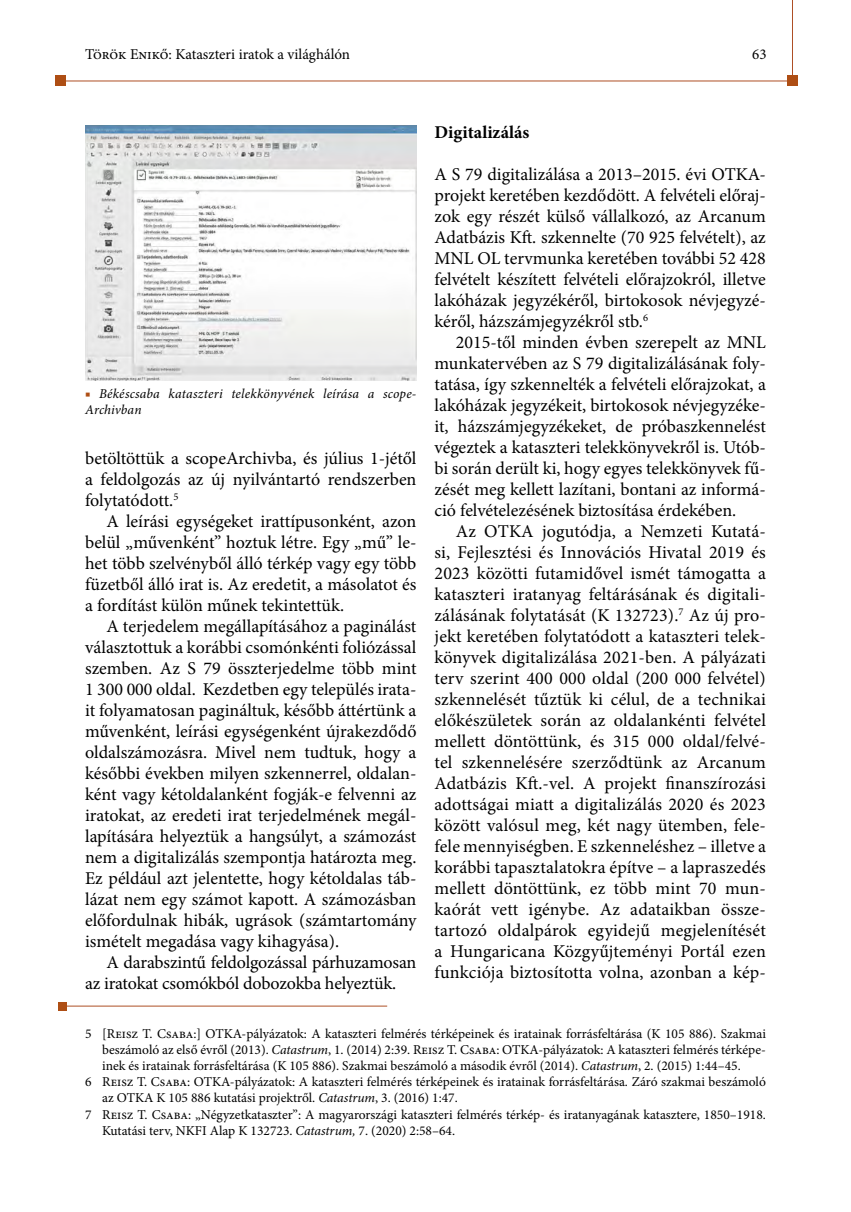
<style>
.page{position:relative;width:851px;height:1212px;background:#fff}
.page>*{position:absolute;margin:0;border:0;box-sizing:border-box;transform-origin:0 0}
.t1{font:18px/21px "Minion Pro";color:#000;text-align:justify}
.t2{font:700 18px "Minion Pro";color:#000}
.t3{font:15px "Minion Pro";letter-spacing:-.005em;color:#000}
.footnote_text{font:13.5px/16.2px "Minion Pro";color:#000}
.képaláírás{font:italic 13.5px/16.5px "Minion Pro";letter-spacing:.01em;color:#000}
.s1{color:#ae4e14}
.s2{font-style:italic}
</style>
<div class="page">
<hr style="left:59px;top:81px;width:733px;height:1px;background:#ae4f25">
<hr style="left:792px;top:0;width:1px;height:86px;background:#ae4f25">
<div style="left:55px;top:75px;width:11px;height:11px;background:#ae4e14"></div>
<div style="left:787px;top:75px;width:10px;height:11px;background:#ae4e14"></div>
<img style="left:85px;top:125px;width:331px;height:256px">
<hr style="left:58px;top:1006px;width:329px;height:1px;background:#ae4f25">
<div style="left:58px;top:1002px;width:9px;height:9px;background:#ae4e14"></div>
<p class="t3" style="left:85px;top:44px;width:266px">Török Enikő: Kataszteri iratok a világhálón</p>
<p class="t3" style="left:752px;top:45px;width:16px">63</p>
<p class="képaláírás" style="left:85px;top:385px;width:332px"><span class="s1">■</span> Békéscsaba kataszteri telekkönyvének leírása a scope-<br>Archivban</p>
<p class="t1" style="left:85px;top:447px;width:333px">betöltöttük a scopeArchivba, és július 1-jétől a feldolgozás az új nyilvántartó rendszerben folytatódott.<sup>5</sup></p>
<p class="t1" style="left:85px;top:510px;width:333px;text-indent:21px">A leírási egységeket irattípusonként, azon belül „művenként” hoztuk létre. Egy „mű” le&shy;het több szelvényből álló térkép vagy egy több füzetből álló irat is. Az eredetit, a másolatot és a fordítást külön műnek tekintettük.</p>
<p class="t1" style="left:85px;top:615px;width:333px;text-indent:21px">A terjedelem megállapításához a paginálást választottuk a korábbi csomónkénti foliózással szemben. Az S 79 összterjedelme több mint 1 300 000 oldal. Kezdetben egy település irata&shy;it folyamatosan pagináltuk, később áttértünk a művenként, leírási egységenként újrakezdődő oldalszámozásra. Mivel nem tudtuk, hogy a későbbi években milyen szkennerrel, oldalan&shy;ként vagy kétoldalanként fogják-e felvenni az iratokat, az eredeti irat terjedelmének megál&shy;lapítására helyeztük a hangsúlyt, a számozást nem a digitalizálás szempontja határozta meg.<br>Ez például azt jelentette, hogy kétoldalas táb&shy;lázat nem egy számot kapott. A számozásban előfordulnak hibák, ugrások (számtartomány ismételt megadása vagy kihagyása).</p>
<p class="t1" style="left:85px;top:951px;width:333px;text-indent:21px">A darabszintű feldolgozással párhuzamosan az iratokat csomókból dobozokba helyeztük.</p>
<p class="t2" style="left:434px;top:120px;width:96px">Digitalizálás</p>
<p class="t1" style="left:434px;top:164px;width:333px">A S 79 digitalizálása a 2013–2015. évi OTKA&shy;projekt keretében kezdődött. A felvételi előraj&shy;zok egy részét külső vállalkozó, az Arcanum Adatbázis Kft. szkennelte (70 925 felvételt), az MNL OL tervmunka keretében további 52 428 felvételt készített felvételi előrajzokról, illetve lakóházak jegyzékéről, birtokosok névjegyzé&shy;kéről, házszámjegyzékről stb.<sup>6</sup></p>
<p class="t1" style="left:434px;top:332px;width:333px;text-indent:21px">2015-től minden évben szerepelt az MNL munkatervében az S 79 digitalizálásának foly&shy;tatása, így szkennelték a felvételi előrajzokat, a lakóházak jegyzékeit, birtokosok névjegyzéke&shy;it, házszámjegyzékeket, de próbaszkennelést végeztek a kataszteri telekkönyvekről is. Utób&shy;bi során derült ki, hogy egyes telekkönyvek fű&shy;zését meg kellett lazítani, bontani az informá&shy;ció felvételezésének biztosítása érdekében.</p>
<p class="t1" style="left:434px;top:521px;width:333px;text-indent:21px">Az OTKA jogutódja, a Nemzeti Kutatá&shy;si, Fejlesztési és Innovációs Hivatal 2019 és 2023 közötti futamidővel ismét támogatta a kataszteri iratanyag feltárásának és digitali&shy;zálásának folytatását (K 132723).<sup>7</sup> Az új pro&shy;jekt keretében folytatódott a kataszteri telek&shy;könyvek digitalizálása 2021-ben. A pályázati terv szerint 400 000 oldal (200 000 felvétel) szkennelését tűztük ki célul, de a technikai előkészületek során az oldalankénti felvétel mellett döntöttünk, és 315 000 oldal/felvé&shy;tel szkennelésére szerződtünk az Arcanum Adatbázis Kft.-vel. A projekt finanszírozási adottságai miatt a digitalizálás 2020 és 2023 között valósul meg, két nagy ütemben, fele&shy;fele mennyiségben. E szkenneléshez – illetve a korábbi tapasztalatokra építve – a lapraszedés mellett döntöttünk, ez több mint 70 mun&shy;kaórát vett igénybe. Az adataikban össze&shy;tartozó oldalpárok egyidejű megjelenítését a Hungaricana Közgyűjteményi Portál ezen funkciója biztosította volna, azonban a kép-</p>
<p class="footnote_text" style="left:102px;top:1025px;width:665px;text-align:justify;text-indent:-17px">5 [Reisz T. Csaba:] OTKA-pályázatok: A kataszteri felmérés térképeinek és iratainak forrásfeltárása (K 105 886). Szakmai beszámoló az első évről (2013). <span class="s2">Catastrum</span>, 1. (2014) 2:39. Reisz T. Csaba: OTKA-pályázatok: A kataszteri felmérés térképe&shy;inek és iratainak forrásfeltárása (K 105 886). Szakmai beszámoló a második évről (2014). <span class="s2">Catastrum</span>, 2. (2015) 1:44–45.</p>
<p class="footnote_text" style="left:102px;top:1074px;width:665px;text-indent:-17px">6 Reisz T. Csaba: OTKA-pályázatok: A kataszteri felmérés térképeinek és iratainak forrásfeltárása. Záró szakmai beszámoló az OTKA K 105 886 kutatási projektről. <span class="s2">Catastrum</span>, 3. (2016) 1:47.</p>
<p class="footnote_text" style="left:102px;top:1106px;width:665px;text-indent:-17px">7 Reisz T. Csaba: „Négyzetkataszter”: A magyarországi kataszteri felmérés térkép- és iratanyagának katasztere, 1850–1918.<br>Kutatási terv, NKFI Alap K 132723. <span class="s2">Catastrum,</span> 7. (2020) 2:58–64.</p>
</div>
